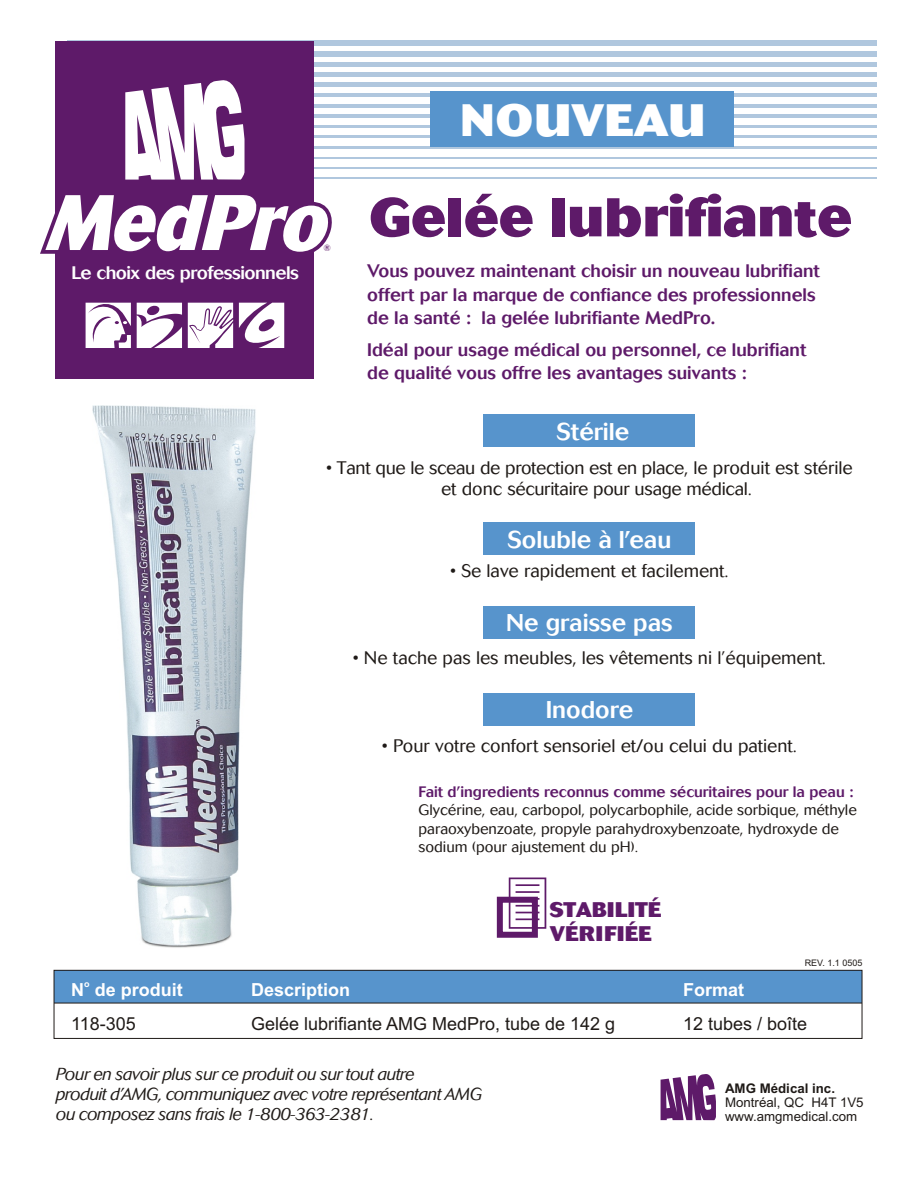
<style>
.page{position:relative;width:918px;height:1188px;background:#fff}
.page>*{position:absolute;margin:0;border:0;box-sizing:border-box;transform-origin:0 0}
.t1{font:800 54px "Cosmos";color:#5e1a69}
.t2{font:800 45px "Cosmos";letter-spacing:.01em;color:#fff}
.t3{font:500 24px "Cosmos";color:#fff}
.t4{font:800 21px "Cosmos";color:#5e1a69}
.t5{font:300 18px/21px "Cosmos";color:#1f1a17}
.t6{font:500 18px/23.2px "Cosmos";color:#5e1a69}
.t7{font:18px "Arial";color:#1f1a17}
.t8{font:700 18px "Arial";color:#fff}
.t9{font:500 18px "Cosmos";letter-spacing:-.03em;color:#fff}
.t10{font:italic 300 17.25px/20px "Cosmos";letter-spacing:-.03em;color:#1f1a17}
.t11{font:300 15px/18.6px "Cosmos";color:#1f1a17}
.t12{font:500 15px "Cosmos";color:#5e1a69}
.t13{font:13.35px/13.6px "Arial";color:#1f1a17}
.t14{font:700 13.35px "Arial";color:#1f1a17}
.t15{font:9px "Arial";color:#1f1a17}
.t16{font:700 9px "Arial";color:#fff}
.t17{font:500 9px "Cosmos";color:#5e1a69}
.s1{font-style:italic;font-size:77.7px;color:#fff}
</style>
<div class="page">
<div style="left:484px;top:693px;width:211px;height:33px;background:#5794cc"></div>
<div style="left:484px;top:606px;width:211px;height:33px;background:#5794cc"></div>
<div style="left:484px;top:522px;width:211px;height:33px;background:#5794cc"></div>
<div style="left:67px;top:41px;width:809px;height:5px;background:#b0c7de"></div>
<div style="left:67px;top:51px;width:809px;height:5px;background:#b0c7de"></div>
<div style="left:67px;top:62px;width:809px;height:5px;background:#b0c7de"></div>
<div style="left:67px;top:72px;width:809px;height:5px;background:#b0c7de"></div>
<hr style="left:67px;top:83px;width:809px;height:4px;background:#b0c7de">
<hr style="left:67px;top:93px;width:809px;height:4px;background:#b0c7de">
<hr style="left:67px;top:104px;width:809px;height:4px;background:#b0c7de">
<hr style="left:67px;top:114px;width:809px;height:4px;background:#b0c7de">
<hr style="left:67px;top:125px;width:809px;height:3px;background:#b0c7de">
<hr style="left:67px;top:136px;width:809px;height:2px;background:#b0c7de">
<hr style="left:67px;top:146px;width:809px;height:2px;background:#b0c7de">
<hr style="left:67px;top:157px;width:809px;height:2px;background:#b0c7de">
<hr style="left:67px;top:167px;width:809px;height:2px;background:#b0c7de">
<hr style="left:67px;top:178px;width:809px;height:1px;background:#b0c7de">
<div style="left:484px;top:415px;width:211px;height:32px;background:#5794cc"></div>
<div style="left:56px;top:41px;width:258px;height:337px;background:#5e1a69"></div>
<svg style="left:125px;top:80px;width:120px;height:100px"></svg>
<svg style="left:239px;top:303px;width:45px;height:45px"></svg>
<svg style="left:137px;top:303px;width:96px;height:45px"></svg>
<svg style="left:86px;top:302px;width:45px;height:46px;background:#ded0e0"></svg>
<div style="left:54px;top:970px;width:808px;height:33px;background:#5794cc"></div>
<div style="left:54px;top:970px;width:808px;height:69px;border:1px solid #1f1a17"></div>
<svg style="left:661px;top:1074px;width:55px;height:46px"></svg>
<hr style="left:54px;top:1003px;width:808px;height:1px;background:#1f1a17">
<div style="left:430px;top:91px;width:303px;height:56px;background:#5794cc"></div>
<div style="left:497px;top:897px;width:41px;height:41px;border:6px solid #5e1a69"></div>
<img style="left:92px;top:406px;width:164px;height:542px">
<h2 class="t2" style="left:460px;top:103px;width:247px">NOUVEAU</h2>
<h1 class="t1" style="left:46px;top:197px;width:808px"><span class="s1">MedPro</span> Gelée lubrifiante</h1>
<p class="t17" style="left:323px;top:244px;width:9px">®</p>
<p class="t9" style="left:71px;top:265px;width:229px">Le choix des professionnels</p>
<p class="t6" style="left:367px;top:261px;width:454px">Vous pouvez maintenant choisir un nouveau lubrifiant offert par la marque de confiance des professionnels de la santé : la gelée lubrifiante MedPro.</p>
<p class="t6" style="left:367px;top:339px;width:441px">Idéal pour usage médical ou personnel, ce lubrifiant de qualité vous offre les avantages suivants :</p>
<h3 class="t3" style="left:556px;top:422px;width:74px">Stérile</h3>
<p class="t5" style="left:441px;top:459px;width:413px;text-indent:-115px">• Tant que le sceau de protection est en place, le produit est stérile et donc sécuritaire pour usage médical.</p>
<h3 class="t3" style="left:507px;top:530px;width:165px">Soluble à l’eau</h3>
<p class="t5" style="left:450px;top:562px;width:280px">• Se lave rapidement et facilement.</p>
<h3 class="t3" style="left:506px;top:613px;width:168px">Ne graisse pas</h3>
<p class="t5" style="left:353px;top:649px;width:475px">• Ne tache pas les meubles, les vêtements ni l’équipement.</p>
<h3 class="t3" style="left:546px;top:700px;width:89px">Inodore</h3>
<p class="t5" style="left:382px;top:737px;width:417px">• Pour votre confort sensoriel et/ou celui du patient.</p>
<p class="t12" style="left:419px;top:785px;width:436px">Fait d’ingredients reconnus comme sécuritaires pour la peau :</p>
<p class="t11" style="left:419px;top:802px;width:440px">Glycérine, eau, carbopol, polycarbophile, acide sorbique, méthyle paraoxybenzoate, propyle parahydroxybenzoate, hydroxyde de sodium (pour ajustement du pH).</p>
<p class="t4" style="left:503px;top:925px;width:151px">✓VÉRIFIÉE</p>
<p class="t4" style="left:550px;top:901px;width:113px">STABILITÉ</p>
<p class="t15" style="left:805px;top:959px;width:59px">REV. 1.1 0505</p>
<p class="t16" style="left:84px;top:980px;width:7px">o</p>
<p class="t8" style="left:71px;top:983px;width:113px">N de produit</p>
<p class="t8" style="left:251px;top:983px;width:100px">Description</p>
<p class="t8" style="left:683px;top:983px;width:62px">Format</p>
<p class="t7" style="left:71px;top:1017px;width:66px">118-305</p>
<p class="t7" style="left:251px;top:1017px;width:366px">Gelée lubrifiante AMG MedPro, tube de 142 g</p>
<p class="t7" style="left:683px;top:1017px;width:126px">12 tubes / boîte</p>
<p class="t10" style="left:56px;top:1066px;width:428px">Pour en savoir plus sur ce produit ou sur tout autre<br>produit d’AMG, communiquez avec votre représentant AMG ou composez sans frais le 1-800-363-2381.</p>
<p class="t14" style="left:725px;top:1084px;width:111px">AMG Médical inc.</p>
<p class="t13" style="left:725px;top:1097px;width:140px">Montréal, QC H4T 1V5 www.amgmedical.com</p>
</div>
